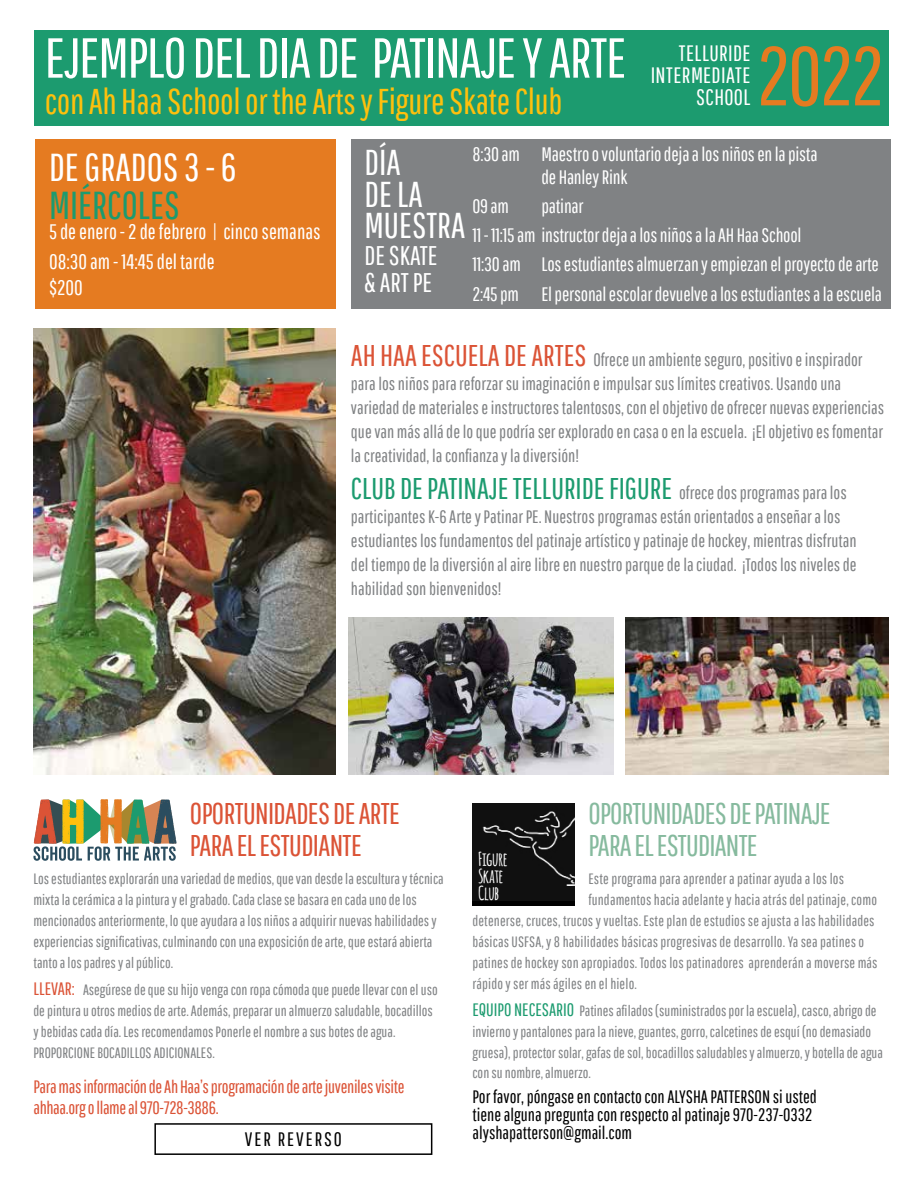
<style>
.page{position:relative;width:918px;height:1188px;background:#fff}
.page>*{position:absolute;margin:0;border:0;box-sizing:border-box;transform-origin:0 0}
.t1{font:82.95px "Pathway Gothic One";color:#e57b21}
.t2{font:56.25px "Pathway Gothic One";letter-spacing:-.02em;color:#fff}
.t3{font:39px "Pathway Gothic One";color:#fff}
.t4{font:39px "Pathway Gothic One";color:#1c9b6f}
.t5{font:36px/31.5px "Pathway Gothic One";color:#fff}
.t6{font:35.85px "Pathway Gothic One";letter-spacing:-.01em;color:#fec00d}
.t7{font:30px "Pathway Gothic One";color:#1c9b6f}
.t8{font:30px/31.5px "Pathway Gothic One";letter-spacing:-.025em;color:#86ba9e}
.t9{font:30px/31.5px "Pathway Gothic One";letter-spacing:-.02em;color:#db5336}
.t10{font:27px/27px "Pathway Gothic One";color:#fff}
.t11{font:22.35px/22.4px "Pathway Gothic One";letter-spacing:.015em;color:#fff;text-align:right}
.t12{font:21px/30px "Pathway Gothic One";color:#fff}
.t13{font:19.5px/29.2px "Pathway Gothic One";letter-spacing:-.01em;color:#fff}
.t14{font:19.5px "Pathway Gothic One";letter-spacing:.1em;color:#000}
.t15{font:700 18.9px/16.8px "Amatic";color:#fff}
.t16{font:18px/24px "Pathway Gothic One";color:#808284}
.t17{font:18px/18px "Pathway Gothic One";color:#000}
.t18{font:18px/21px "Pathway Gothic One";letter-spacing:-.02em;color:#db5336}
.t19{font:15px/21px "Pathway Gothic One";color:#808284}
.s1{font-size:30px;color:#db5336}
.s2{font-size:18px;color:#808284}
.s3{font-size:18px;color:#db5336}
.s4{font-size:18px;color:#1c9b6f}
</style>
<div class="page">
<div style="left:34px;top:30px;width:855px;height:95px;background:#1c9b6f"></div>
<div style="left:472px;top:803px;width:103px;height:103px;background:#000"></div>
<img style="left:472px;top:803px;width:103px;height:98px">
<img style="left:34px;top:328px;width:302px;height:447px">
<img style="left:625px;top:618px;width:263px;height:157px">
<img style="left:349px;top:618px;width:265px;height:157px">
<div style="left:154px;top:1123px;width:278px;height:32px;border:2px solid #000"></div>
<div style="left:36px;top:139px;width:300px;height:169px;background:#e57b21"></div>
<div style="left:459px;top:139px;width:432px;height:169px;background:#808284"></div>
<div style="left:351px;top:139px;width:119px;height:169px;background:#808284"></div>
<svg style="left:33px;top:799px;width:143px;height:62px"></svg>
<h2 class="t2" style="left:45px;top:24px;width:583px">EJEMPLO DEL DIA DE PATINAJE Y ARTE</h2>
<h3 class="t6" style="left:45px;top:79px;width:519px">con Ah Haa School or the Arts y Figure Skate Club</h3>
<h3 class="t3" style="left:49px;top:144px;width:189px">DE GRADOS 3 - 6</h3>
<h3 class="t4" style="left:49px;top:182px;width:132px">MIÉRCOLES</h3>
<h3 class="t12" style="left:49px;top:216px;width:273px">5 de enero - 2 de febrero | cinco semanas<br>08:30 am - 14:45 del tarde</h3>
<h3 class="t12" style="left:49px;top:272px;width:35px">$200</h3>
<h3 class="t11" style="left:651px;top:41px;width:101px">TELLURIDE<br>INTERMEDIATE<br>SCHOOL</h3>
<h1 class="t1" style="left:757px;top:26px;width:129px">2022</h1>
<h3 class="t5" style="left:364px;top:146px;width:102px">DÍA<br>DE LA<br>MUESTRA</h3>
<h3 class="t10" style="left:364px;top:241px;width:75px">DE SKATE &amp; ART PE</h3>
<h3 class="t13" style="left:541px;top:142px;width:278px;line-height:22.5px;text-indent:-69px">8:30 am Maestro o voluntario deja a los niños en la pista de Hanley Rink</h3>
<h3 class="t13" style="left:472px;top:191px;width:38px">09 am</h3>
<h3 class="t13" style="left:472px;top:191px;width:411px;text-indent:69px">patinar<br>11 - 11:15 am instructor deja a los niños a la AH Haa School<br>11:30 am Los estudiantes almuerzan y empiezan el proyecto de arte 2:45 pm El personal escolar devuelve a los estudiantes a la escuela</h3>
<p class="t16" style="left:351px;top:347px;width:535px"><span class="s1">AH HAA ESCUELA DE ARTES</span> Ofrece un ambiente seguro, positivo e inspirador para los niños para reforzar su imaginación e impulsar sus límites creativos. Usando una variedad de materiales e instructores talentosos, con el objetivo de ofrecer nuevas experiencias que van más allá de lo que podría ser explorado en casa o en la escuela. ¡El objetivo es fomentar la creatividad, la confianza y la diversión!</p>
<h3 class="t7" style="left:351px;top:471px;width:497px">CLUB DE PATINAJE TELLURIDE FIGURE <span class="s2">ofrece dos programas para los</span></h3>
<p class="t16" style="left:351px;top:504px;width:507px">participantes K-6 Arte y Patinar PE. Nuestros programas están orientados a enseñar a los estudiantes los fundamentos del patinaje artístico y patinaje de hockey, mientras disfrutan del tiempo de la diversión al aire libre en nuestro parque de la ciudad. ¡Todos los niveles de habilidad son bienvenidos!</p>
<h3 class="t9" style="left:190px;top:797px;width:212px">OPORTUNIDADES DE ARTE<br>PARA EL ESTUDIANTE</h3>
<p class="t19" style="left:33px;top:868px;width:412px">Los estudiantes explorarán una variedad de medios, que van desde la escultura y técnica mixta la cerámica a la pintura y el grabado. Cada clase se basara en cada uno de los mencionados anteriormente, lo que ayudara a los niños a adquirir nuevas habilidades y experiencias significativas, culminando con una exposición de arte, que estará abierta tanto a los padres y al público.</p>
<p class="t19" style="left:33px;top:979px;width:406px"><span class="s3">LLEVAR:</span> Asegúrese de que su hijo venga con ropa cómoda que puede llevar con el uso de pintura u otros medios de arte. Además, preparar un almuerzo saludable, bocadillos y bebidas cada día. Les recomendamos Ponerle el nombre a sus botes de agua.<br>PROPORCIONE BOCADILLOS ADICIONALES.</p>
<p class="t18" style="left:33px;top:1076px;width:373px">Para mas información de Ah Haa’s programación de arte juveniles visite ahhaa.org o llame al 970-728-3886.</p>
<h3 class="t14" style="left:245px;top:1128px;width:98px">VER REVERSO</h3>
<h3 class="t8" style="left:588px;top:797px;width:244px">OPORTUNIDADES DE PATINAJE<br>PARA EL ESTUDIANTE</h3>
<p class="t19" style="left:588px;top:868px;width:257px">Este programa para aprender a patinar ayuda a los los</p>
<p class="t19" style="left:588px;top:889px;width:290px">fundamentos hacia adelante y hacia atrás del patinaje, como</p>
<p class="t19" style="left:472px;top:910px;width:404px">detenerse, cruces, trucos y vueltas. Este plan de estudios se ajusta a las habilidades</p>
<p class="t19" style="left:472px;top:931px;width:393px">básicas USFSA, y 8 habilidades básicas progresivas de desarrollo. Ya sea patines o</p>
<p class="t19" style="left:472px;top:952px;width:407px">patines de hockey son apropiados. Todos los patinadores aprenderán a moverse más</p>
<p class="t19" style="left:472px;top:973px;width:166px">rápido y ser más ágiles en el hielo.</p>
<p class="t19" style="left:472px;top:1000px;width:412px"><span class="s4">EQUIPO NECESARIO</span> Patines afilados (suministrados por la escuela), casco, abrigo de invierno y pantalones para la nieve, guantes, gorro, calcetines de esquí (no demasiado gruesa), protector solar, gafas de sol, bocadillos saludables y almuerzo, y botella de agua</p>
<p class="t19" style="left:472px;top:1062px;width:120px">con su nombre, almuerzo.</p>
<p class="t17" style="left:472px;top:1087px;width:346px">Por favor, póngase en contacto con ALYSHA PATTERSON si usted tiene alguna pregunta con respecto al patinaje 970-237-0332 alyshapatterson@gmail.com</p>
<p class="t15" style="left:478px;top:850px;width:30px">Figure<br>Skate<br>Club</p>
</div>
